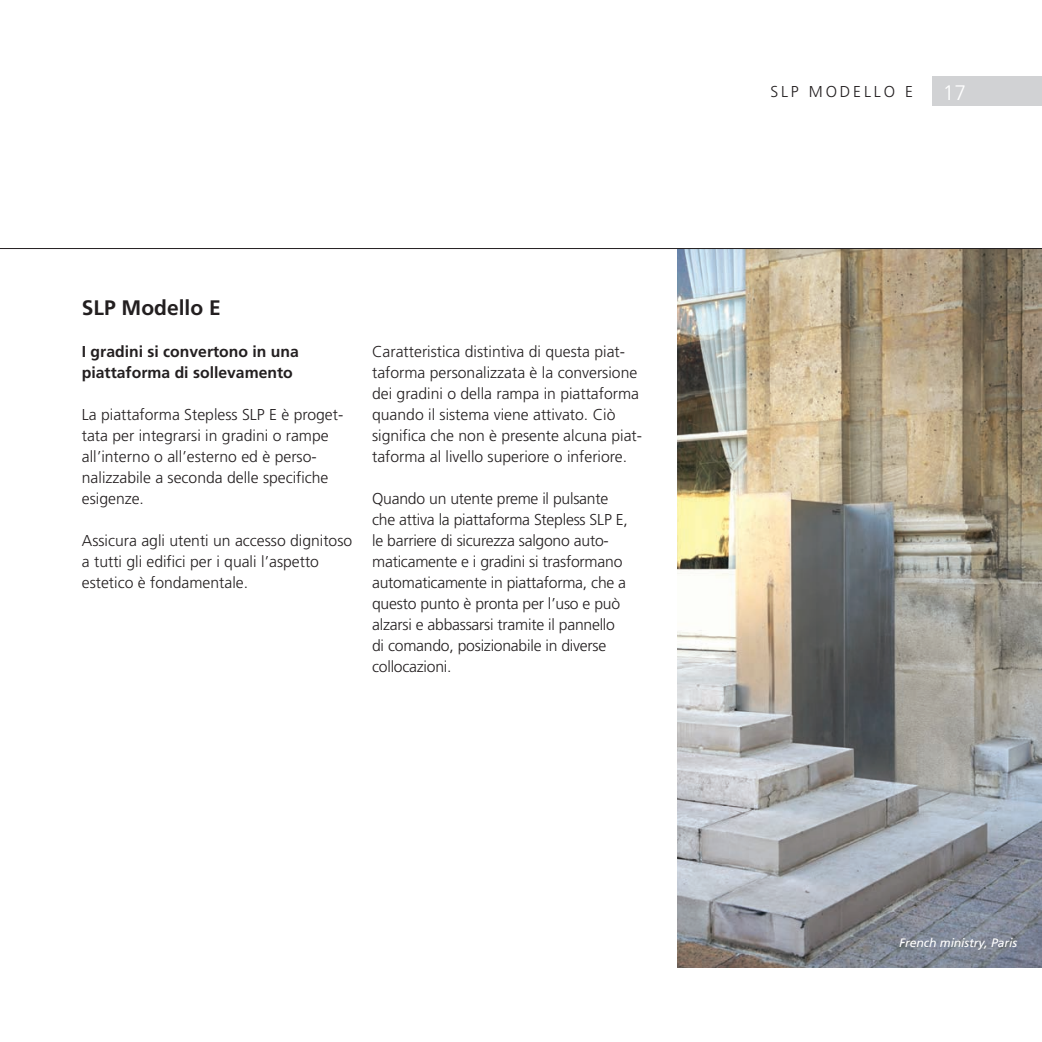
<style>
.page{position:relative;width:1042px;height:1042px;background:#fff}
.page>*{position:absolute;margin:0;border:0;box-sizing:border-box;transform-origin:0 0}
.t1{font:700 21px "Frutiger LT Pro";color:#231f20}
.t2{font:300 21px "Frutiger LT Pro";color:#fff}
.t3{font:300 15.75px/21px "Frutiger LT Pro";color:#231f20}
.t4{font:700 15.75px/21px "Frutiger LT Pro";color:#231f20}
.t5{font:300 15.75px "Frutiger LT Pro";letter-spacing:.18em;color:#231f20}
.t6{font:italic 12.25px "Frutiger LT Pro";letter-spacing:-.01em;color:#fff}
</style>
<div class="page">
<img style="left:677px;top:249px;width:365px;height:718px">
<div style="left:933px;top:76px;width:109px;height:30px;background:#d1d2d4"></div>
<hr style="left:0;top:248px;width:1042px;height:1px;background:#231f20">
<h1 class="t1" style="left:82px;top:295px;width:140px">SLP Modello E</h1>
<p class="t4" style="left:82px;top:341px;width:219px">I gradini si convertono in una piattaforma di sollevamento</p>
<p class="t3" style="left:82px;top:404px;width:263px">La piattaforma Stepless SLP E è proget&shy;tata per integrarsi in gradini o rampe all’interno o all’esterno ed è perso&shy;nalizzabile a seconda delle specifiche esigenze.</p>
<p class="t3" style="left:82px;top:530px;width:272px">Assicura agli utenti un accesso dignitoso a tutti gli edifici per i quali l’aspetto estetico è fondamentale.</p>
<p class="t3" style="left:372px;top:341px;width:271px">Caratteristica distintiva di questa piat&shy;taforma personalizzata è la conversione dei gradini o della rampa in piattaforma quando il sistema viene attivato. Ciò significa che non è presente alcuna piat&shy;taforma al livello superiore o inferiore.</p>
<p class="t3" style="left:372px;top:488px;width:257px">Quando un utente preme il pulsante che attiva la piattaforma Stepless SLP E, le barriere di sicurezza salgono auto&shy;maticamente e i gradini si trasformano automaticamente in piattaforma, che a questo punto è pronta per l’uso e può alzarsi e abbassarsi tramite il pannello di comando, posizionabile in diverse collocazioni.</p>
<p class="t5" style="left:770px;top:83px;width:144px">SLP MODELLO E</p>
<h1 class="t2" style="left:943px;top:80px;width:25px">17</h1>
<p class="t6" style="left:899px;top:935px;width:119px">French ministry, Paris</p>
</div>
